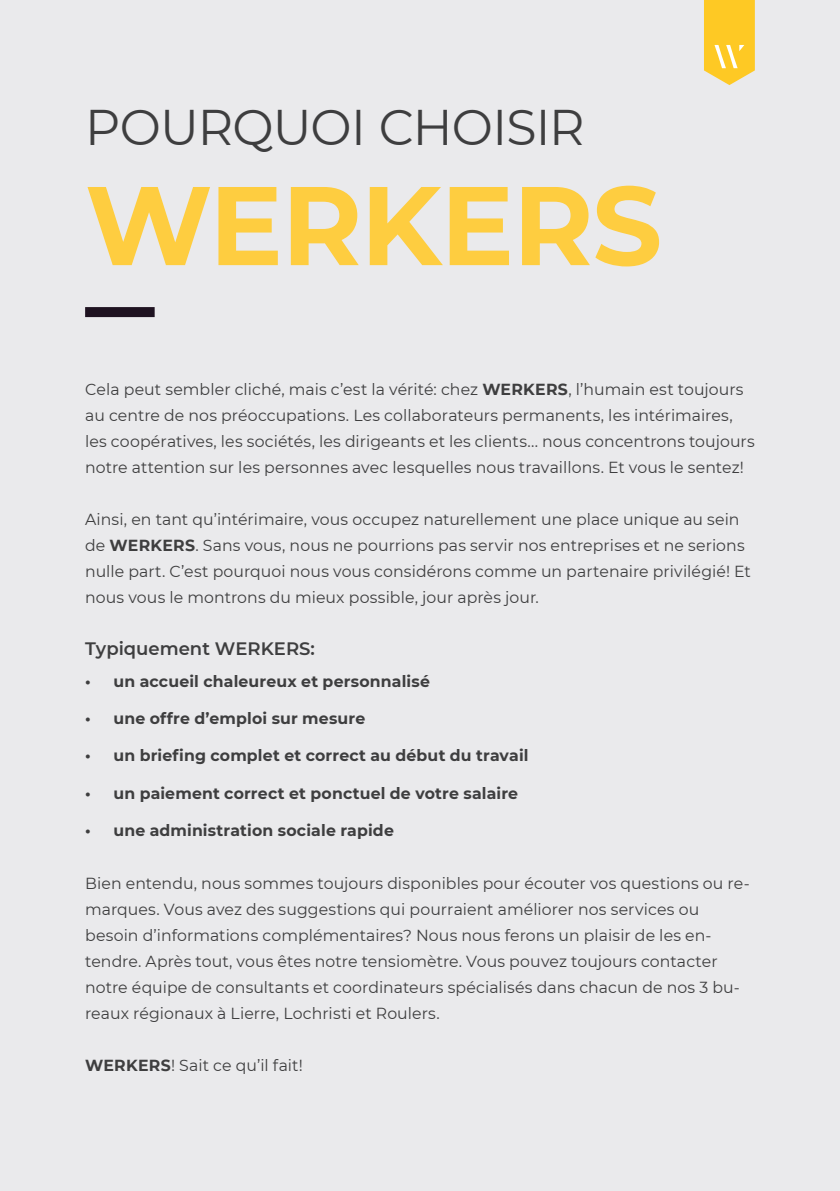
<style>
.page{position:relative;width:840px;height:1191px;background:#fff}
.page>*{position:absolute;margin:0;border:0;box-sizing:border-box;transform-origin:0 0}
.t1{font:700 111.6px "Montserrat";letter-spacing:-.01em;color:#fecd40}
.t2{font:50px "Montserrat";letter-spacing:-.015em;color:#3e3e3f}
.t3{font:600 18px "Montserrat";color:#3e3e3f}
.t4{font:16px/26px "Montserrat";letter-spacing:.005em;color:#3e3e3f}
.t5{font:700 16px "Montserrat";letter-spacing:.01em;color:#3e3e3f}
.s1{font-weight:700}
</style>
<div class="page">
<div style="left:0;top:0;width:839px;height:1191px;background:#eaeaec"></div>
<div style="left:85px;top:307px;width:69px;height:10px;background:#1f1321"></div>
<svg style="left:704px;top:0;width:50px;height:85px;background:#fcce3e"></svg>
<h2 class="t2" style="left:85px;top:93px;width:501px">POURQUOI CHOISIR</h2>
<h1 class="t1" style="left:85px;top:145px;width:578px">WERKERS</h1>
<p class="t4" style="left:85px;top:375px;width:670px">Cela peut sembler cliché, mais c’est la vérité: chez <span class="s1">WERKERS</span>, l’humain est toujours au centre de nos préoccupations. Les collaborateurs permanents, les intérimaires, les coopératives, les sociétés, les dirigeants et les clients... nous concentrons toujours notre attention sur les personnes avec lesquelles nous travaillons. Et vous le sentez!</p>
<p class="t4" style="left:85px;top:505px;width:666px">Ainsi, en tant qu’intérimaire, vous occupez naturellement une place unique au sein de <span class="s1">WERKERS</span>. Sans vous, nous ne pourrions pas servir nos entreprises et ne serions nulle part. C’est pourquoi nous vous considérons comme un partenaire privilégié! Et nous vous le montrons du mieux possible, jour après jour.</p>
<p class="t3" style="left:85px;top:636px;width:231px">Typiquement WERKERS:</p>
<p class="t5" style="left:85px;top:669px;width:346px">• un accueil chaleureux et personnalisé</p>
<p class="t5" style="left:85px;top:706px;width:281px">• une offre d’emploi sur mesure</p>
<p class="t5" style="left:85px;top:744px;width:444px">• un briefing complet et correct au début du travail</p>
<p class="t5" style="left:85px;top:781px;width:434px">• un paiement correct et ponctuel de votre salaire</p>
<p class="t5" style="left:85px;top:819px;width:310px">• une administration sociale rapide</p>
<p class="t4" style="left:85px;top:869px;width:665px">Bien entendu, nous sommes toujours disponibles pour écouter vos questions ou re&shy;marques. Vous avez des suggestions qui pourraient améliorer nos services ou besoin d’informations complémentaires? Nous nous ferons un plaisir de les en&shy;tendre. Après tout, vous êtes notre tensiomètre. Vous pouvez toujours contacter notre équipe de consultants et coordinateurs spécialisés dans chacun de nos 3 bu&shy;reaux régionaux à Lierre, Lochristi et Roulers.</p>
<p class="t4" style="left:85px;top:1051px;width:219px"><span class="s1">WERKERS</span>! Sait ce qu’il fait!</p>
</div>
